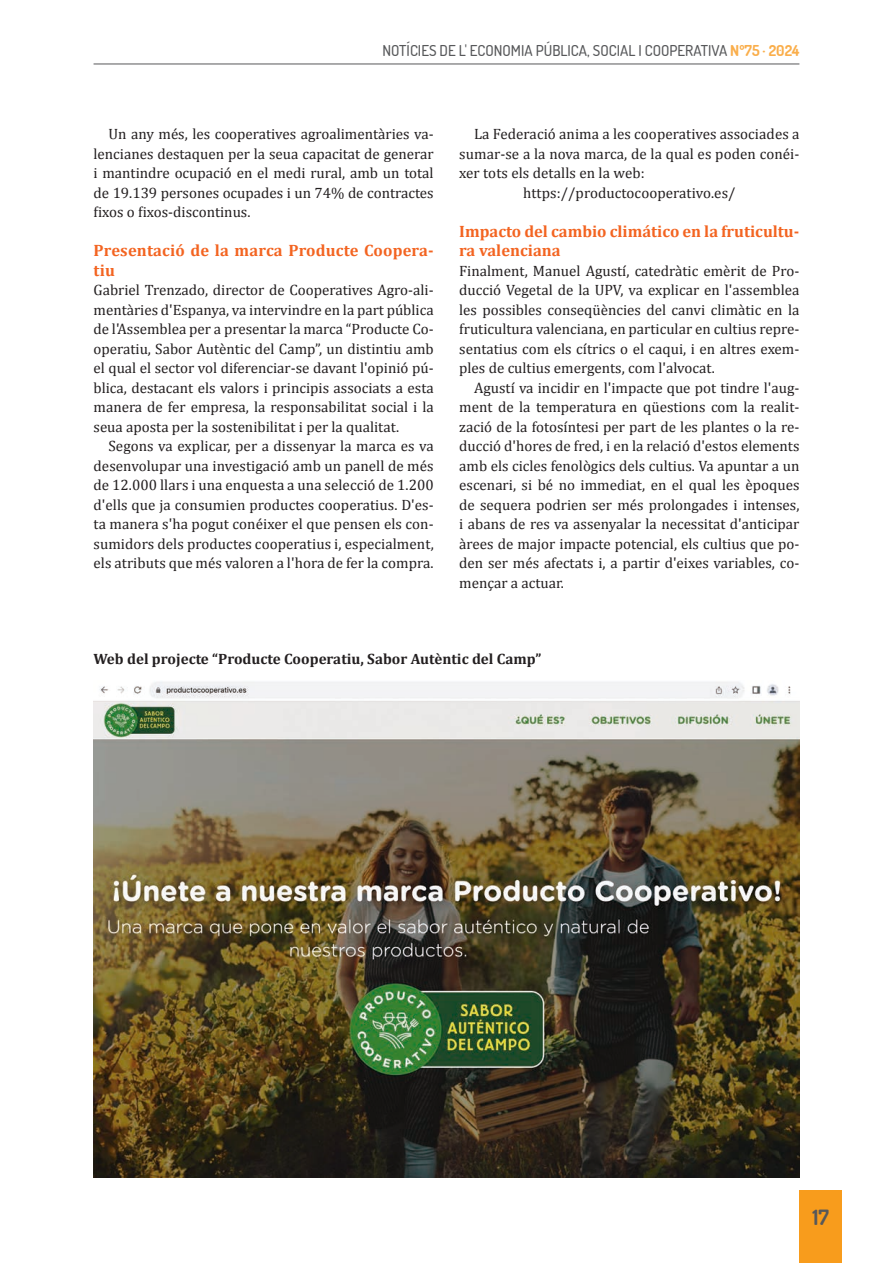
<style>
.page{position:relative;width:893px;height:1263px;background:#fff}
.page>*{position:absolute;margin:0;border:0;box-sizing:border-box;transform-origin:0 0}
.t1{font:700 21px "Dosis";color:#57585a}
.t2{font:700 16.5px/19.5px "Cambria";color:#f36421}
.t3{font:15px/19.5px "Cambria";color:#231f20;text-align:justify}
.t4{font:500 15px "Dosis";color:#57585a}
.t5{font:700 15px "Cambria";color:#231f20}
.s1{font-weight:700;color:#faae4b}
</style>
<div class="page">
<hr style="left:94px;top:64px;width:705px;height:1px;background:#57585a">
<div style="left:799px;top:1191px;width:43px;height:72px;background:#f89c1c"></div>
<img style="left:93px;top:681px;width:706px;height:497px">
<p class="t4" style="left:382px;top:40px;width:418px">NOTÍCIES DE L' ECONOMIA PÚBLICA, SOCIAL I COOPERATIVA <span class="s1">Nº75 · 2024</span></p>
<p class="t3" style="left:94px;top:124px;width:342px;text-indent:15px">Un any més, les cooperatives agroalimentàries va&shy;lencianes destaquen per la seua capacitat de generar i mantindre ocupació en el medi rural, amb un total de 19.139 persones ocupades i un 74% de contractes fixos o fixos-discontinus.</p>
<p class="t2" style="left:94px;top:240px;width:342px">Presentació de la marca Producte Coopera&shy;tiu</p>
<p class="t3" style="left:94px;top:280px;width:342px">Gabriel Trenzado, director de Cooperatives Agro-ali&shy;mentàries d'Espanya, va intervindre en la part pública de l'Assemblea per a presentar la marca “Producte Co&shy;operatiu, Sabor Autèntic del Camp”, un distintiu amb el qual el sector vol diferenciar-se davant l'opinió pú&shy;blica, destacant els valors i principis associats a esta manera de fer empresa, la responsabilitat social i la seua aposta per la sostenibilitat i per la qualitat.</p>
<p class="t3" style="left:94px;top:436px;width:342px;text-indent:15px">Segons va explicar, per a dissenyar la marca es va desenvolupar una investigació amb un panell de més de 12.000 llars i una enquesta a una selecció de 1.200 d'ells que ja consumien productes cooperatius. D'es&shy;ta manera s'ha pogut conéixer el que pensen els con&shy;sumidors dels productes cooperatius i, especialment, els atributs que més valoren a l'hora de fer la compra.</p>
<p class="t3" style="left:459px;top:124px;width:342px;text-indent:15px">La Federació anima a les cooperatives associades a sumar-se a la nova marca, de la qual es poden conéi&shy;xer tots els detalls en la web:</p>
<p class="t3" style="left:523px;top:183px;width:214px">https://productocooperativo.es/</p>
<p class="t2" style="left:459px;top:221px;width:342px">Impacto del cambio climático en la fruticultu&shy;ra valenciana</p>
<p class="t3" style="left:459px;top:261px;width:342px">Finalment, Manuel Agustí, catedràtic emèrit de Pro&shy;ducció Vegetal de la UPV, va explicar en l'assemblea les possibles conseqüències del canvi climàtic en la fruticultura valenciana, en particular en cultius repre&shy;sentatius com els cítrics o el caqui, i en altres exem&shy;ples de cultius emergents, com l'alvocat.</p>
<p class="t3" style="left:459px;top:378px;width:342px;text-indent:15px">Agustí va incidir en l'impacte que pot tindre l'aug&shy;ment de la temperatura en qüestions com la realit&shy;zació de la fotosíntesi per part de les plantes o la re&shy;ducció d'hores de fred, i en la relació d'estos elements amb els cicles fenològics dels cultius. Va apuntar a un escenari, si bé no immediat, en el qual les èpoques de sequera podrien ser més prolongades i intenses, i abans de res va assenyalar la necessitat d'anticipar àrees de major impacte potencial, els cultius que po&shy;den ser més afectats i, a partir d'eixes variables, co&shy;mençar a actuar.</p>
<p class="t5" style="left:94px;top:649px;width:449px">Web del projecte “Producte Cooperatiu, Sabor Autèntic del Camp”</p>
<h1 class="t1" style="left:812px;top:1203px;width:18px">17</h1>
</div>
